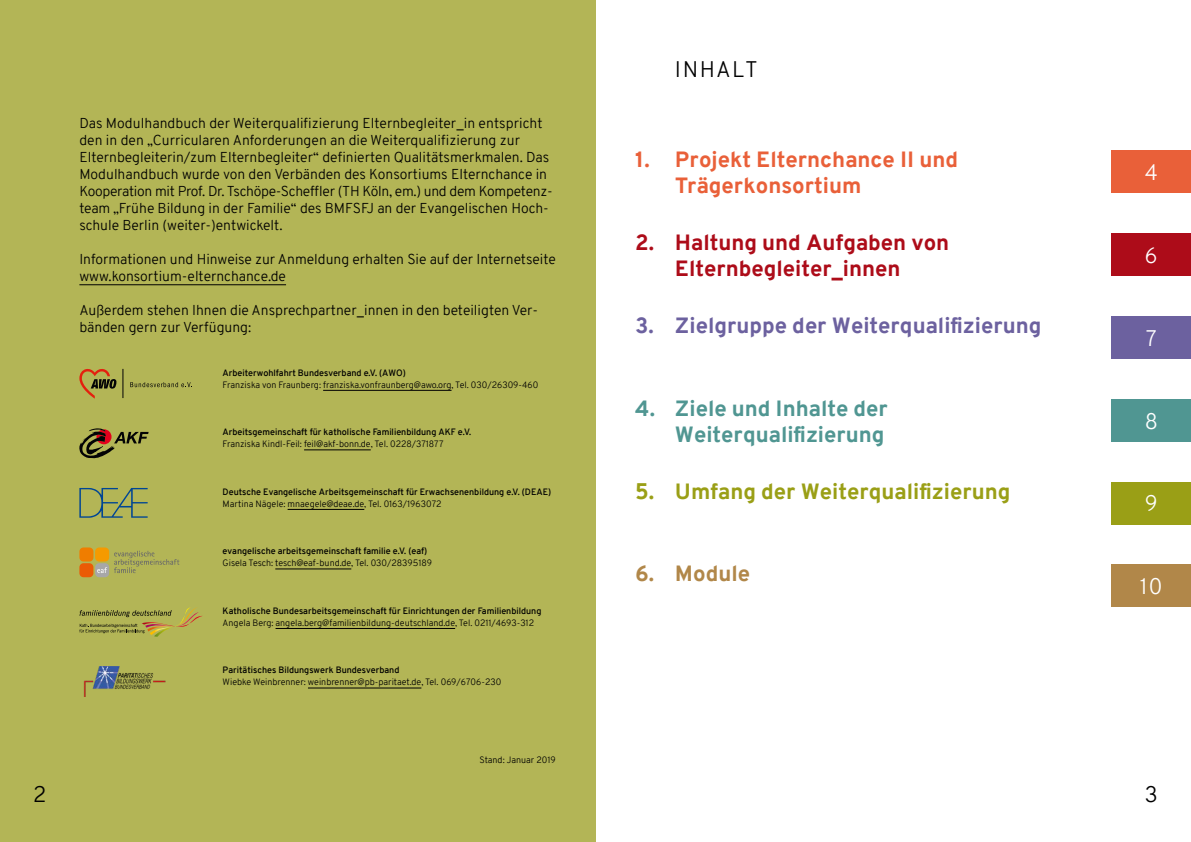
<style>
.page{position:relative;width:1191px;height:842px;background:#fff}
.page>*{position:absolute;margin:0;border:0;box-sizing:border-box;transform-origin:0 0}
.t1{font:700 22px/26.4px "Overpass";color:#ad0c19;text-align:center}
.t2{font:700 22px/26.4px "Overpass";color:#e96039}
.t3{font:700 22px/26.4px "Overpass";color:#509692;text-align:right}
.t4{font:700 22px "Overpass";color:#6c619f}
.t5{font:700 22px "Overpass";color:#9a9f16}
.t6{font:300 22px "Overpass";letter-spacing:.055em;color:#000}
.t7{font:700 22px "Overpass";color:#b18749}
.t8{font:300 22px "Overpass";color:#fff}
.t9{font:300 14px/17px "Overpass";color:#000}
.t10{font:300 9px "Overpass";color:#000}
.t11{font:9px "Overpass";color:#000}
.s1{font-size:22.5px}
</style>
<div class="page">
<div style="left:0;top:0;width:595px;height:842px;background:#b3b556"></div>
<hr style="left:79px;top:284px;width:207px;height:1px;background:#000">
<svg style="left:130px;top:382px;width:62px;height:5px"></svg>
<svg style="left:123px;top:369px;width:1px;height:29px"></svg>
<svg style="left:79px;top:369px;width:37px;height:30px"></svg>
<hr style="left:323px;top:390px;width:128px;height:1px;background:#000">
<svg style="left:79px;top:428px;width:70px;height:30px"></svg>
<hr style="left:304px;top:450px;width:67px;height:1px;background:#000">
<svg style="left:79px;top:488px;width:69px;height:30px"></svg>
<hr style="left:288px;top:509px;width:76px;height:1px;background:#000">
<svg style="left:114px;top:551px;width:65px;height:22px"></svg>
<div style="left:95px;top:547px;width:14px;height:14px;background:#f59a00;border-radius:4px"></div>
<div style="left:79px;top:547px;width:14px;height:14px;background:#ef7d00;border-radius:4px"></div>
<div style="left:79px;top:563px;width:14px;height:14px;background:#eb5b05;border-radius:4px"></div>
<div style="left:95px;top:563px;width:14px;height:14px;background:#a7a7a8;border-radius:4px"></div>
<svg style="left:97px;top:567px;width:10px;height:6px"></svg>
<hr style="left:275px;top:569px;width:76px;height:1px;background:#000">
<svg style="left:79px;top:607px;width:124px;height:30px"></svg>
<hr style="left:275px;top:628px;width:180px;height:1px;background:#000">
<img style="left:84px;top:666px;width:82px;height:30px">
<hr style="left:308px;top:688px;width:113px;height:1px;background:#000">
<div style="left:1111px;top:316px;width:80px;height:43px;background:#6c619f"></div>
<div style="left:1111px;top:151px;width:80px;height:42px;background:#e96039"></div>
<div style="left:1111px;top:233px;width:80px;height:43px;background:#ad0c19"></div>
<div style="left:1111px;top:399px;width:80px;height:43px;background:#509692"></div>
<div style="left:1111px;top:482px;width:80px;height:42px;background:#9a9f16"></div>
<div style="left:1111px;top:564px;width:80px;height:43px;background:#b18749"></div>
<h1 class="t6" style="left:33px;top:781px;width:15px">2</h1>
<p class="t9" style="left:79px;top:114px;width:475px">Das Modulhandbuch der Weiterqualifizierung Elternbegleiter_in entspricht den in den „Curricularen Anforderungen an die Weiterqualifizierung zur Elternbegleiterin/zum Elternbegleiter“ definierten Qualitätsmerkmalen. Das Modulhandbuch wurde von den Verbänden des Konsortiums Elternchance in Kooperation mit Prof. Dr. Tschöpe-Scheffler (TH Köln, em.) und dem Kompetenz&shy;team „Frühe Bildung in der Familie“ des BMFSFJ an der Evangelischen Hoch&shy;schule Berlin (weiter-)entwickelt.</p>
<p class="t9" style="left:79px;top:250px;width:478px">Informationen und Hinweise zur Anmeldung erhalten Sie auf der Internetseite www.konsortium-elternchance.de</p>
<p class="t9" style="left:79px;top:301px;width:460px">Außerdem stehen Ihnen die Ansprechpartner_innen in den beteiligten Ver&shy;bänden gern zur Verfügung:</p>
<p class="t11" style="left:223px;top:367px;width:185px">Arbeiterwohlfahrt Bundesverband e.V. (AWO)</p>
<p class="t10" style="left:223px;top:379px;width:317px">Franziska von Fraunberg: franziska.vonfraunberg@awo.org, Tel. 030/26309-460</p>
<p class="t11" style="left:223px;top:426px;width:250px">Arbeitsgemeinschaft für katholische Familienbildung AKF e.V.</p>
<p class="t10" style="left:223px;top:439px;width:222px">Franziska Kindl-Feil: feil@akf-bonn.de, Tel. 0228/371877</p>
<p class="t11" style="left:223px;top:486px;width:330px">Deutsche Evangelische Arbeitsgemeinschaft für Erwachsenenbildung e.V. (DEAE)</p>
<p class="t10" style="left:223px;top:498px;width:220px">Martina Nägele: mnaegele@deae.de, Tel. 0163/1963072</p>
<p class="t11" style="left:223px;top:545px;width:206px">evangelische arbeitsgemeinschaft familie e.V. (eaf)</p>
<p class="t10" style="left:223px;top:558px;width:211px">Gisela Tesch: tesch@eaf-bund.de, Tel. 030/28395189</p>
<p class="t11" style="left:223px;top:605px;width:320px">Katholische Bundesarbeitsgemeinschaft für Einrichtungen der Familienbildung</p>
<p class="t10" style="left:223px;top:617px;width:313px">Angela Berg: angela.berg@familienbildung-deutschland.de, Tel. 0211/4693-312</p>
<p class="t11" style="left:223px;top:665px;width:178px">Paritätisches Bildungswerk Bundesverband</p>
<p class="t10" style="left:223px;top:677px;width:280px">Wiebke Weinbrenner: weinbrenner@pb-paritaet.de, Tel. 069/6706-230</p>
<p class="t10" style="left:479px;top:754px;width:78px">Stand: Januar 2019</p>
<h1 class="t6" style="left:675px;top:56px;width:84px">INHALT</h1>
<h1 class="t2" style="left:675px;top:146px;width:285px;text-indent:-40px">1. Projekt Elternchance II und<br>Trägerkonsortium</h1>
<h1 class="t1" style="left:635px;top:229px;width:315px">2. Haltung und Aufgaben von<br>Elternbegleiter_innen</h1>
<h1 class="t4" style="left:635px;top:312px;width:408px">3. Zielgruppe der Weiterqualifizierung</h1>
<h1 class="t3" style="left:635px;top:395px;width:254px">4. Ziele und Inhalte der<br>Weiterqualifizierung</h1>
<h1 class="t5" style="left:635px;top:477px;width:377px"><span class="s1">5.</span> Umfang der Weiterqualifizierung</h1>
<h1 class="t7" style="left:635px;top:559px;width:116px">6. Module</h1>
<h1 class="t8" style="left:1144px;top:159px;width:14px">4</h1>
<h1 class="t8" style="left:1144px;top:242px;width:14px">6</h1>
<h1 class="t8" style="left:1145px;top:325px;width:12px">7</h1>
<h1 class="t8" style="left:1144px;top:408px;width:15px">8</h1>
<h1 class="t8" style="left:1144px;top:490px;width:14px">9</h1>
<h1 class="t8" style="left:1140px;top:573px;width:24px">10</h1>
<h1 class="t6" style="left:1144px;top:781px;width:14px">3</h1>
</div>
